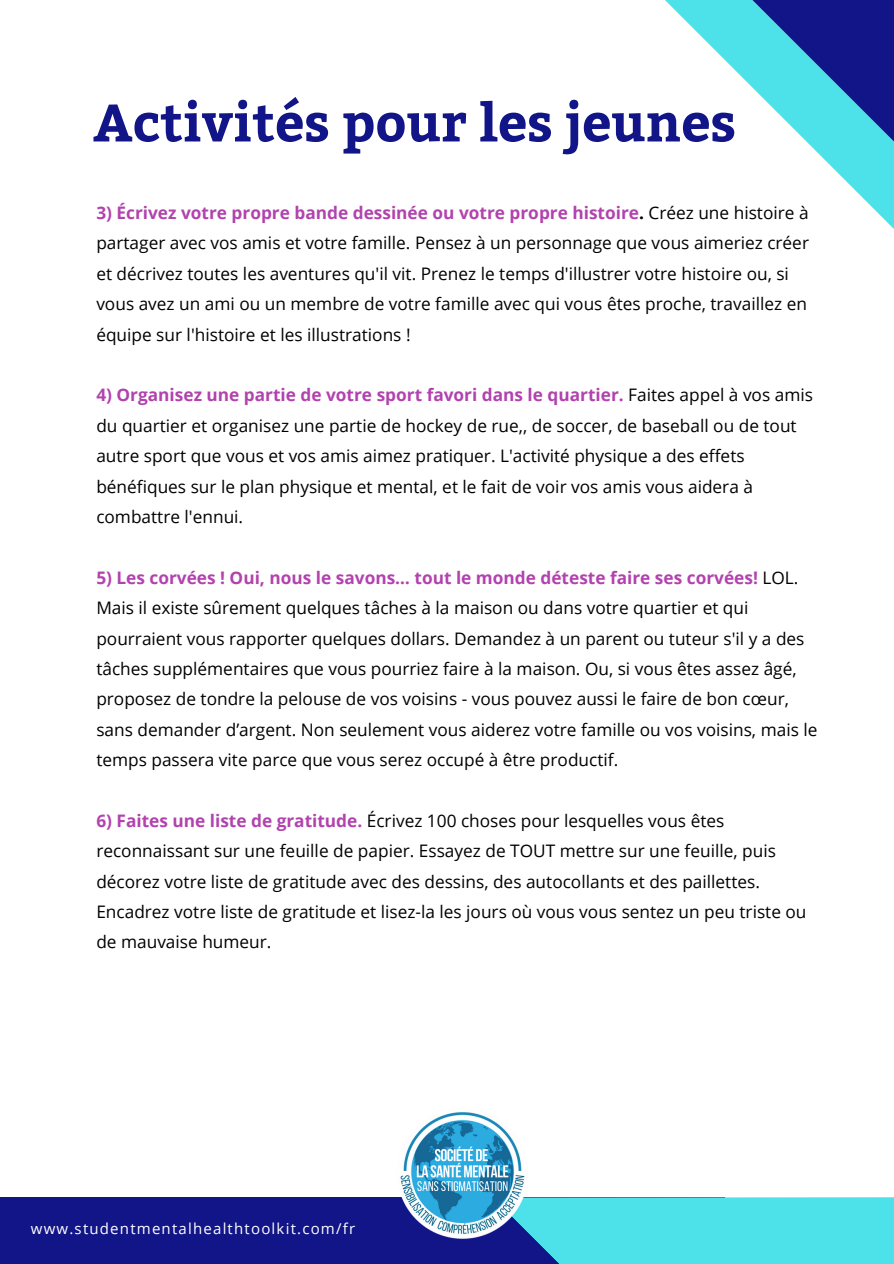
<style>
.page{position:relative;width:894px;height:1264px;background:#fff}
.page>*{position:absolute;margin:0;border:0;box-sizing:border-box;transform-origin:0 0}
.t1{font:700 52.5px "Bitter";color:#121588}
.t2{font:17.25px/30.3px "Open Sans";color:#000}
.t3{font:15px "Open Sans";letter-spacing:.08em;color:#fff}
.s1{font-weight:700;color:#b242ae}
.s2{font-weight:700}
</style>
<div class="page">
<svg style="left:687px;top:0;width:206px;height:228px"></svg>
<div style="left:0;top:1197px;width:724px;height:66px;background:#121588"></div>
<div style="left:529px;top:1197px;width:364px;height:66px;background:#4de1e9"></div>
<img style="left:400px;top:1112px;width:129px;height:127px">
<h2 class="t1" style="left:93px;top:84px;width:644px">Activités pour les jeunes</h2>
<p class="t2" style="left:96px;top:197px;width:714px"><span class="s1">3) Écrivez votre propre bande dessinée ou votre propre histoire</span><span class="s2">.</span> Créez une histoire à partager avec vos amis et votre famille. Pensez à un personnage que vous aimeriez créer et décrivez toutes les aventures qu'il vit. Prenez le temps d'illustrer votre histoire ou, si vous avez un ami ou un membre de votre famille avec qui vous êtes proche, travaillez en équipe sur l'histoire et les illustrations !</p>
<h1 class="t2" style="left:96px;top:379px;width:718px"><span class="s1">4) Organisez une partie de votre sport favori dans le quartier.</span> Faites appel à vos amis du quartier et organisez une partie de hockey de rue,, de soccer, de baseball ou de tout autre sport que vous et vos amis aimez pratiquer. L'activité physique a des effets bénéfiques sur le plan physique et mental, et le fait de voir vos amis vous aidera à combattre l'ennui.</h1>
<h2 class="t2" style="left:96px;top:562px;width:722px"><span class="s1">5) Les corvées ! Oui, nous le savons… tout le monde déteste faire ses corvées!</span> LOL.<br>Mais il existe sûrement quelques tâches à la maison ou dans votre quartier et qui pourraient vous rapporter quelques dollars. Demandez à un parent ou tuteur s'il y a des tâches supplémentaires que vous pourriez faire à la maison. Ou, si vous êtes assez âgé, proposez de tondre la pelouse de vos voisins - vous pouvez aussi le faire de bon cœur, sans demander d’argent. Non seulement vous aiderez votre famille ou vos voisins, mais le temps passera vite parce que vous serez occupé à être productif.</h2>
<h2 class="t2" style="left:96px;top:805px;width:711px"><span class="s1">6) Faites une liste de gratitude.</span> Écrivez 100 choses pour lesquelles vous êtes reconnaissant sur une feuille de papier. Essayez de TOUT mettre sur une feuille, puis décorez votre liste de gratitude avec des dessins, des autocollants et des paillettes.<br>Encadrez votre liste de gratitude et lisez-la les jours où vous vous sentez un peu triste ou de mauvaise humeur.</h2>
<p class="t3" style="left:31px;top:1217px;width:326px">www.studentmentalhealthtoolkit.com/fr</p>
</div>
